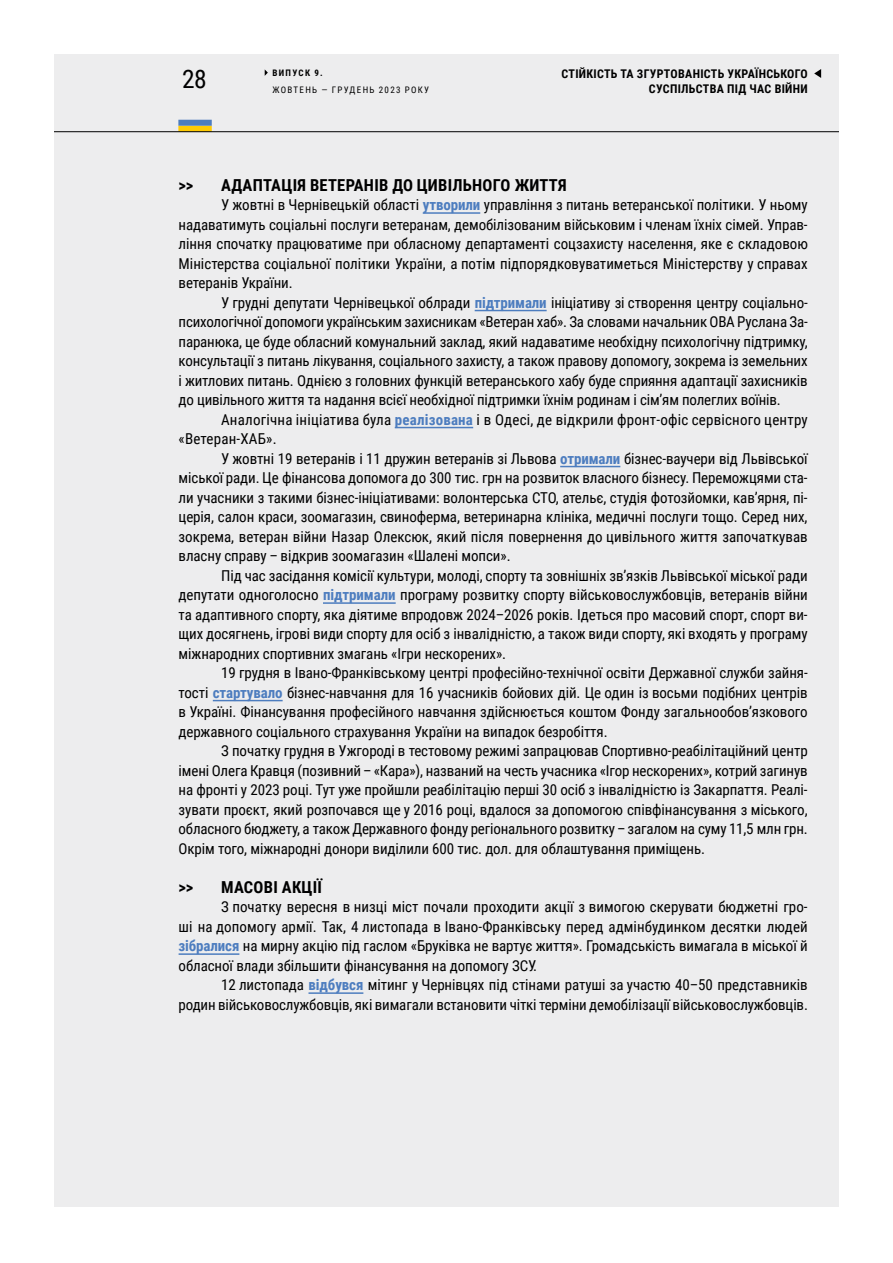
<style>
.page{position:relative;width:893px;height:1263px;background:#fff}
.page>*{position:absolute;margin:0;border:0;box-sizing:border-box;transform-origin:0 0}
.t1{font:25.5px "Roboto Condensed";color:#000}
.t2{font:700 16.5px "Roboto Condensed";letter-spacing:.015em;color:#000}
.t3{font:15px/19.5px "Roboto Condensed";letter-spacing:-.005em;color:#000;text-align:justify}
.t4{font:15px/19.5px "Roboto Condensed";letter-spacing:.015em;color:#000}
.t5{font:700 12px/15px "Roboto Condensed";letter-spacing:.025em;color:#000;text-align:right}
.t6{font:9px "Roboto Condensed";letter-spacing:.145em;color:#000}
.t7{font:700 9px "Roboto Condensed";letter-spacing:.145em;color:#000}
.s1{font-weight:700;color:#4d7dbf}
</style>
<div class="page">
<div style="left:54px;top:54px;width:785px;height:1152px;background:#ededee"></div>
<svg style="left:265px;top:70px;width:3px;height:6px"></svg>
<svg style="left:814px;top:69px;width:7px;height:9px"></svg>
<div style="left:178px;top:126px;width:34px;height:6px;background:#ffcb05"></div>
<div style="left:178px;top:120px;width:34px;height:6px;background:#4d7dbf"></div>
<hr style="left:54px;top:131px;width:785px;height:1px;background:#000">
<hr style="left:423px;top:212px;width:57px;height:2px;background:#4d7dbf">
<hr style="left:475px;top:310px;width:72px;height:1px;background:#4d7dbf">
<hr style="left:395px;top:427px;width:78px;height:1px;background:#4d7dbf">
<hr style="left:560px;top:466px;width:60px;height:1px;background:#4d7dbf">
<hr style="left:323px;top:602px;width:73px;height:2px;background:#4d7dbf">
<hr style="left:213px;top:700px;width:70px;height:1px;background:#4d7dbf">
<hr style="left:179px;top:953px;width:60px;height:2px;background:#4d7dbf">
<hr style="left:308px;top:992px;width:55px;height:2px;background:#4d7dbf">
<h1 class="t1" style="left:182px;top:61px;width:26px">28</h1>
<p class="t7" style="left:272px;top:66px;width:52px">ВИПУСК 9.</p>
<p class="t6" style="left:272px;top:83px;width:158px">ЖОВТЕНЬ — ГРУДЕНЬ 2023 РОКУ</p>
<p class="t5" style="left:562px;top:66px;width:248px">СТІЙКІСТЬ ТА ЗГУРТОВАНІСТЬ УКРАЇНСЬКОГО<br>СУСПІЛЬСТВА ПІД ЧАС ВІЙНИ</p>
<p class="t2" style="left:179px;top:173px;width:16px">&gt;&gt;</p>
<p class="t2" style="left:221px;top:173px;width:347px">АДАПТАЦІЯ ВЕТЕРАНІВ ДО ЦИВІЛЬНОГО ЖИТТЯ</p>
<p class="t3" style="left:179px;top:194px;width:631px;text-indent:43px">У жовтні в Чернівецькій області <span class="s1">утворили</span> управління з питань ветеранської політики. У ньому надаватимуть соціальні послуги ветеранам, демобілізованим військовим і членам їхніх сімей. Управ&shy;ління спочатку працюватиме при обласному департаменті соцзахисту населення, яке є складовою Міністерства соціальної політики України, а потім підпорядковуватиметься Міністерству у справах ветеранів України.</p>
<p class="t3" style="left:179px;top:292px;width:631px;text-indent:43px">У грудні депутати Чернівецької облради <span class="s1">підтримали</span> ініціативу зі створення центру соціально&shy;психологічної допомоги українським захисникам «Ветеран хаб». За словами начальник ОВА Руслана За&shy;паранюка, це буде обласний комунальний заклад, який надаватиме необхідну психологічну підтримку, консультації з питань лікування, соціального захисту, а також правову допомогу, зокрема із земельних і житлових питань. Однією з головних функцій ветеранського хабу буде сприяння адаптації захисників до цивільного життя та надання всієї необхідної підтримки їхнім родинам і сімʼям полеглих воїнів.</p>
<p class="t4" style="left:179px;top:409px;width:631px;text-indent:43px">Аналогічна ініціатива була <span class="s1">реалізована</span> і в Одесі, де відкрили фронт-офіс сервісного центру «Ветеран-ХАБ».</p>
<p class="t3" style="left:179px;top:448px;width:631px;text-indent:43px">У жовтні 19 ветеранів і 11 дружин ветеранів зі Львова <span class="s1">отримали</span> бізнес-ваучери від Львівської міської ради. Це фінансова допомога до 300 тис. грн на розвиток власного бізнесу. Переможцями ста&shy;ли учасники з такими бізнес-ініціативами: волонтерська СТО, ательє, студія фотозйомки, кав’ярня, пі&shy;церія, салон краси, зоомагазин, свиноферма, ветеринарна клініка, медичні послуги тощо. Серед них, зокрема, ветеран війни Назар Олексюк, який після повернення до цивільного життя започаткував власну справу – відкрив зоомагазин «Шалені мопси».</p>
<p class="t3" style="left:179px;top:565px;width:631px;text-indent:43px">Під час засідання комісії культури, молоді, спорту та зовнішніх зв’язків Львівської міської ради депутати одноголосно <span class="s1">підтримали</span> програму розвитку спорту військовослужбовців, ветеранів війни та адаптивного спорту, яка діятиме впродовж 2024–2026 років. Ідеться про масовий спорт, спорт ви&shy;щих досягнень, ігрові види спорту для осіб з інвалідністю, а також види спорту, які входять у програму міжнародних спортивних змагань «Ігри нескорених».</p>
<p class="t3" style="left:179px;top:662px;width:631px;text-indent:43px">19 грудня в Івано-Франківському центрі професійно-технічної освіти Державної служби зайня&shy;тості <span class="s1">стартувало</span> бізнес-навчання для 16 учасників бойових дій. Це один із восьми подібних центрів в Україні. Фінансування професійного навчання здійснюється коштом Фонду загальнообов’язкового державного соціального страхування України на випадок безробіття.</p>
<p class="t3" style="left:179px;top:740px;width:631px;text-indent:43px">З початку грудня в Ужгороді в тестовому режимі запрацював Спортивно-реабілітаційний центр імені Олега Кравця (позивний–«Кара»), названий на честь учасника «Ігор нескорених», котрий загинув на фронті у 2023 році. Тут уже пройшли реабілітацію перші 30 осіб з інвалідністю із Закарпаття. Реалі&shy;зувати проєкт, який розпочався ще у 2016 році, вдалося за допомогою співфінансування з міського, обласного бюджету, а також Державного фонду регіонального розвитку–загалом на суму 11,5 млн грн.<br>Окрім того, міжнародні донори виділили 600 тис. дол. для облаштування приміщень.</p>
<p class="t2" style="left:179px;top:875px;width:16px">&gt;&gt;</p>
<p class="t2" style="left:221px;top:875px;width:102px">МАСОВІ АКЦІЇ</p>
<p class="t3" style="left:179px;top:896px;width:631px;text-indent:43px">З початку вересня в низці міст почали проходити акції з вимогою скерувати бюджетні гро&shy;ші на допомогу армії. Так, 4 листопада в Івано-Франківську перед адмінбудинком десятки людей <span class="s1">зібралися</span> на мирну акцію під гаслом «Бруківка не вартує життя». Громадськість вимагала в міської й обласної влади збільшити фінансування на допомогу ЗСУ.</p>
<p class="t3" style="left:179px;top:974px;width:631px;text-align:right">12 листопада <span class="s1">відбувся</span> мітинг у Чернівцях під стінами ратуші за участю 40–50 представників<br>родин військовослужбовців, які вимагали встановити чіткі терміни демобілізації військовослужбовців.</p>
</div>
